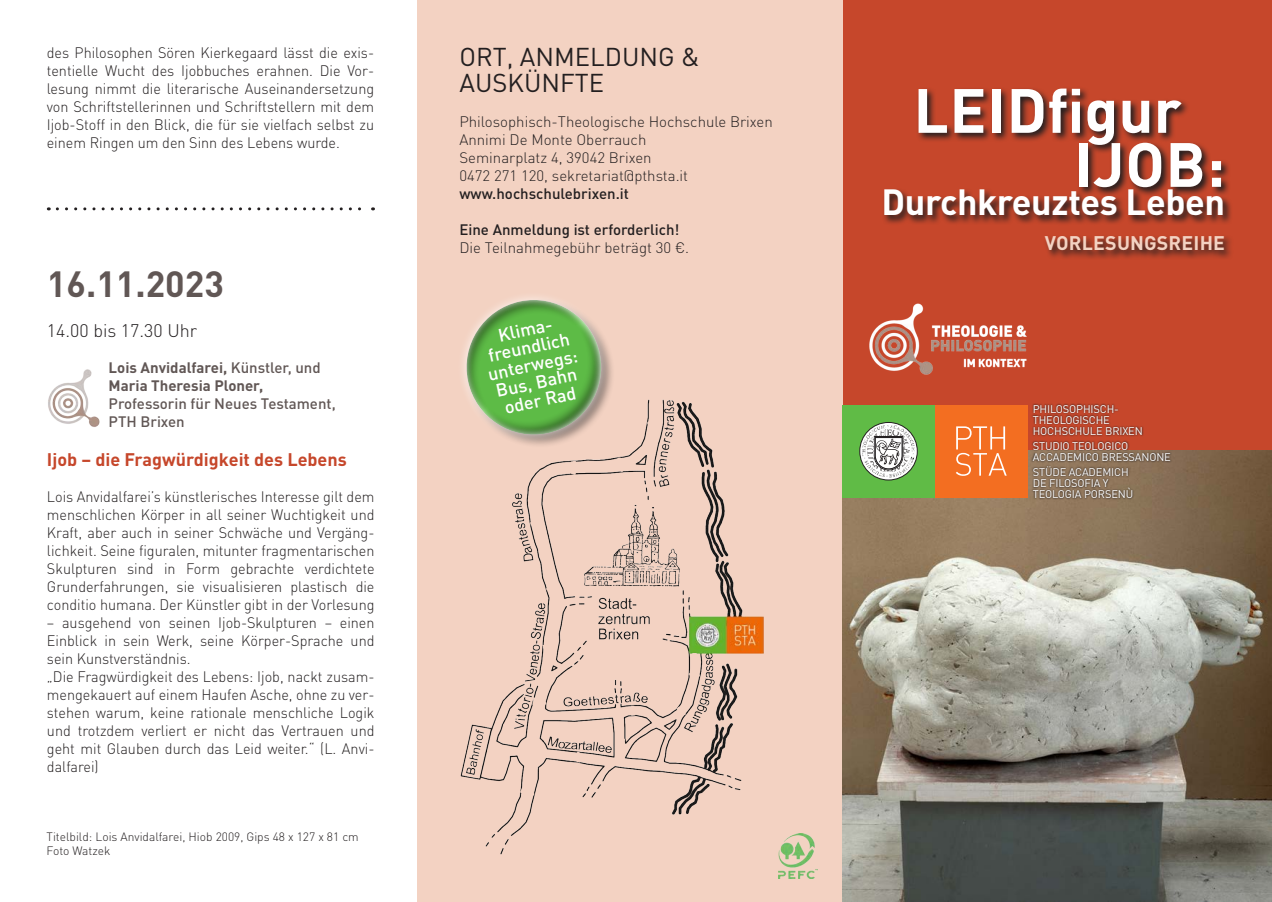
<style>
.page{position:relative;width:1272px;height:902px;background:#fff}
.page>*{position:absolute;margin:0;border:0;box-sizing:border-box;transform-origin:0 0}
.t1{font:700 61.5px "DINOT";letter-spacing:.01em;color:#fff}
.t2{font:700 36px "DINOT";letter-spacing:-.01em;color:#fff}
.t3{font:700 36px "DINOT";color:#615755}
.t4{font:25.5px "DINOT";color:#231f20}
.t5{font:700 19.5px "DINOT";letter-spacing:.01em;color:#f3d2c2}
.t6{font:500 18px/18px "DINOT";color:#fff;text-align:center}
.t7{font:700 18px "DINOT";color:#c6472b}
.t8{font:300 18px "DINOT";color:#231f20}
.t9{font:300 15px/18px "DINOT";color:#231f20;text-align:justify;scale:.96 1}
.t10{font:300 15px/18px "DINOT";color:#231f20}
.t11{font:700 15px "DINOT";color:#615755}
.t12{font:500 15px "DINOT";color:#615755}
.t13{font:500 15px "DINOT";color:#231f20}
.t14{font:300 12px "DINOT";color:#231f20}
.t15{font:10.95px "DINOT";letter-spacing:-.015em;color:#fff}
.s1{font-weight:500}
</style>
<div class="page">
<div style="left:842px;top:0;width:429px;height:901px;background:#c6472b"></div>
<div style="left:417px;top:0;width:425px;height:901px;background:#f3d2c2"></div>
<img style="left:778px;top:833px;width:39px;height:45px">
<img style="left:869px;top:303px;width:158px;height:72px">
<svg style="left:883px;top:88px;width:348px;height:171px"></svg>
<svg style="left:57px;top:207px;width:316px;height:3px"></svg>
<img style="left:460px;top:399px;width:304px;height:456px">
<svg style="left:460px;top:297px;width:165px;height:161px"></svg>
<img style="left:48px;top:369px;width:52px;height:58px">
<img style="left:842px;top:451px;width:429px;height:450px">
<div style="left:934px;top:405px;width:93px;height:92px;background:#f36e21"></div>
<div style="left:842px;top:405px;width:92px;height:92px;background:#60bb46"></div>
<svg style="left:859px;top:422px;width:58px;height:58px"></svg>
<div style="left:859px;top:422px;width:58px;height:58px;border:1px solid #231f20;border-radius:50%"></div>
<svg style="left:862px;top:425px;width:52px;height:52px;background:#bbc3b8"></svg>
<svg style="left:956px;top:426px;width:50px;height:50px"></svg>
<svg style="left:1030px;top:403px;width:142px;height:96px"></svg>
<p class="t9" style="left:47px;top:43px;width:342px">des Philosophen Sören Kierkegaard lässt die exis&shy;tentielle Wucht des Ijobbuches erahnen. Die Vor&shy;lesung nimmt die literarische Auseinandersetzung von Schriftstellerinnen und Schriftstellern mit dem Ijob-Stoff in den Blick, die für sie vielfach selbst zu einem Ringen um den Sinn des Lebens wurde.</p>
<p class="t3" style="left:47px;top:259px;width:178px">16.11.2023</p>
<p class="t8" style="left:47px;top:318px;width:152px">14.00 bis 17.30 Uhr</p>
<p class="t11" style="left:109px;top:357px;width:213px">Lois Anvidalfarei, <span class="s1">Künstler, und</span></p>
<p class="t11" style="left:109px;top:375px;width:156px">Maria Theresia Ploner,</p>
<p class="t12" style="left:109px;top:393px;width:229px">Professorin für Neues Testament,</p>
<p class="t12" style="left:109px;top:411px;width:78px">PTH Brixen</p>
<p class="t7" style="left:47px;top:447px;width:301px">Ijob – die Fragwürdigkeit des Lebens</p>
<p class="t9" style="left:47px;top:487px;width:343px">Lois Anvidalfarei’s künstlerisches Interesse gilt dem menschlichen Körper in all seiner Wuchtigkeit und Kraft, aber auch in seiner Schwäche und Vergäng&shy;lichkeit. Seine figuralen, mitunter fragmentarischen Skulpturen sind in Form gebrachte verdichtete Grunderfahrungen, sie visualisieren plastisch die conditio humana. Der Künstler gibt in der Vorlesung</p>
<p class="t9" style="left:47px;top:613px;width:343px">– ausgehend von seinen Ijob-Skulpturen – einen Einblick in sein Werk, seine Körper-Sprache und sein Kunstverständnis.</p>
<p class="t9" style="left:47px;top:667px;width:343px">„Die Fragwürdigkeit des Lebens: Ijob, nackt zusam&shy;mengekauert auf einem Haufen Asche, ohne zu ver&shy;stehen warum, keine rationale menschliche Logik und trotzdem verliert er nicht das Vertrauen und geht mit Glauben durch das Leid weiter.“ (L. Anvi&shy;dalfarei)</p>
<p class="t14" style="left:47px;top:828px;width:314px">Titelbild: Lois Anvidalfarei, Hiob 2009, Gips 48 x 127 x 81 cm</p>
<p class="t14" style="left:47px;top:842px;width:65px">Foto Watzek</p>
<p class="t4" style="left:459px;top:40px;width:242px">ORT, ANMELDUNG &amp;</p>
<p class="t4" style="left:459px;top:65px;width:146px">AUSKÜNFTE</p>
<p class="t10" style="left:459px;top:112px;width:315px">Philosophisch-Theologische Hochschule Brixen</p>
<p class="t10" style="left:459px;top:130px;width:230px">Annimi De Monte Oberrauch<br>Seminarplatz 4, 39042 Brixen<br>0472 271 120, sekretariat@pthsta.it <span class="s1">www.hochschulebrixen.it</span></p>
<p class="t13" style="left:459px;top:219px;width:222px">Eine Anmeldung ist erforderlich!</p>
<p class="t10" style="left:459px;top:238px;width:231px">Die Teilnahmegebühr beträgt 30 €.</p>
<p class="t6" style="left:478px;top:329px;width:93px;rotate:-12deg">Klima&shy;freundlich unterwegs:<br>Bus, Bahn oder Rad</p>
<p class="t1" style="left:913px;top:69px;width:270px">LEIDfigur</p>
<p class="t1" style="left:1073px;top:123px;width:153px">IJOB:</p>
<p class="t2" style="left:881px;top:178px;width:345px">Durchkreuztes Leben</p>
<p class="t5" style="left:1044px;top:229px;width:182px">VORLESUNGSREIHE</p>
<p class="t15" style="left:1032px;top:401px;width:88px">PHILOSOPHISCH-</p>
<p class="t15" style="left:1032px;top:412px;width:79px">THEOLOGISCHE</p>
<p class="t15" style="left:1032px;top:423px;width:112px">HOCHSCHULE BRIXEN</p>
<p class="t15" style="left:1032px;top:438px;width:97px">STUDIO TEOLOGICO</p>
<p class="t15" style="left:1032px;top:449px;width:140px">ACCADEMICO BRESSANONE</p>
<p class="t15" style="left:1032px;top:464px;width:97px">STÜDE ACADEMICH</p>
<p class="t15" style="left:1032px;top:475px;width:77px">DE FILOSOFIA Y</p>
<p class="t15" style="left:1032px;top:486px;width:102px">TEOLOGIA PORSENÙ</p>
</div>
